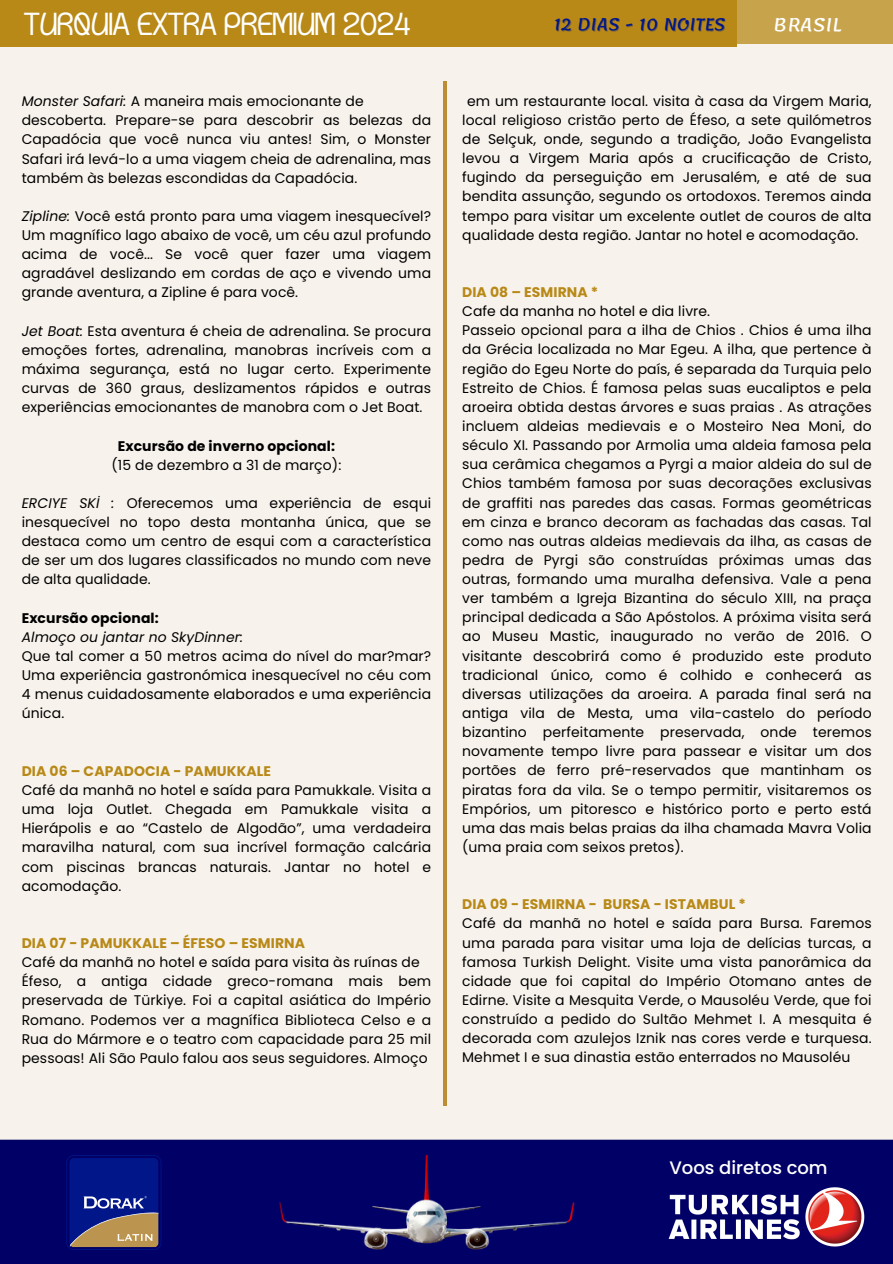
<style>
.page{position:relative;width:893px;height:1264px;background:#fff}
.page>*{position:absolute;margin:0;border:0;box-sizing:border-box;transform-origin:0 0}
.t1{font:24.75px "TAN SUMMERS Regular";letter-spacing:-.05em;color:#fff}
.t2{font:500 18px "Poppins";color:#fff}
.t3{font:17.85px "Lemonada";color:#fff}
.t4{font:16.35px "Lemonada";color:#001689}
.t5{font:13.95px/19.2px "Poppins";letter-spacing:.005em;color:#000;text-align:justify}
.t6{font:700 13.95px "Poppins";letter-spacing:.005em;color:#b88917}
.t7{font:700 13.95px "Poppins";letter-spacing:.005em;color:#000}
.t8{font:italic 13.95px "Poppins";letter-spacing:.005em;color:#000}
.s1{font-style:italic}
.s2{color:#000003}
</style>
<div class="page">
<div style="left:0;top:0;width:892px;height:1263px;background:#f7f2eb"></div>
<hr style="left:443px;top:81px;width:3px;height:1024px;background:#bd8d36">
<div style="left:717px;top:0;width:175px;height:44px;background:#c7a34c"></div>
<div style="left:1px;top:0;width:735px;height:47px;background:#b88917"></div>
<div style="left:0;top:1139px;width:892px;height:124px;background:#006"></div>
<img style="left:639px;top:1168px;width:230px;height:87px">
<img style="left:280px;top:1153px;width:294px;height:98px">
<svg style="left:66px;top:1154px;width:95px;height:95px;background:#383d7e"></svg>
<p class="t1" style="left:24px;top:12px;width:389px">TURQUIA EXTRA PREMIUM 2024</p>
<h1 class="t4" style="left:553px;top:15px;width:174px">12 DIAS - 10 NOITES</h1>
<h2 class="t3" style="left:773px;top:15px;width:70px">BRASIL</h2>
<p class="t5" style="left:22px;top:92px;width:411px;text-align:left"><span class="s1">Monster Safari:</span> A maneira mais emocionante de descoberta. Prepare-se para descobrir as belezas da Capadócia que você nunca viu antes! Sim, o Monster Safari irá levá-lo a uma viagem cheia de adrenalina, mas também às belezas escondidas da Capadócia.</p>
<p class="t5" style="left:22px;top:206px;width:411px"><span class="s1">Zipline:</span> Você está pronto para uma viagem inesquecível?<br>Um magnífico lago abaixo de você, um céu azul profundo acima de você... Se você quer fazer uma viagem agradável deslizando em cordas de aço e vivendo uma grande aventura, a Zipline é para você.</p>
<p class="t5" style="left:22px;top:321px;width:411px"><span class="s1">Jet Boat:</span> Esta aventura é cheia de adrenalina. Se procura emoções fortes, adrenalina, manobras incríveis com a máxima segurança, está no lugar certo. Experimente curvas de 360 graus, deslizamentos rápidos e outras experiências emocionantes de manobra com o Jet Boat.</p>
<p class="t7" style="left:118px;top:436px;width:219px">Excursão de inverno opcional:</p>
<p class="t5" style="left:111px;top:455px;width:231px">(15 de dezembro a 31 de março):</p>
<p class="t5" style="left:22px;top:493px;width:411px"><span class="s1">ERCIYE SKİ :</span> Oferecemos uma experiência de esqui inesquecível no topo desta montanha única, que se destaca como um centro de esqui com a característica de ser um dos lugares classificados no mundo com neve de alta qualidade.</p>
<p class="t7" style="left:22px;top:608px;width:138px">Excursão opcional:</p>
<p class="t8" style="left:22px;top:627px;width:223px">Almoço ou jantar no SkyDinner:</p>
<p class="t5" style="left:22px;top:646px;width:411px">Que tal comer a 50 metros acima do nível do mar?mar?<br>Uma experiência gastronómica inesquecível no céu com 4 menus cuidadosamente elaborados e uma experiência única.</p>
<p class="t6" style="left:22px;top:761px;width:251px">DIA 06 – CAPADOCIA - PAMUKKALE</p>
<p class="t5" style="left:22px;top:780px;width:411px">Café da manhã no hotel e saída para Pamukkale. Visita a uma loja Outlet. Chegada em Pamukkale visita a Hierápolis e ao “Castelo de Algodão”, uma verdadeira maravilha natural, com sua incrível formação calcária com piscinas brancas naturais. Jantar no hotel e acomodação.</p>
<p class="t6" style="left:22px;top:933px;width:285px">DIA 07 - PAMUKKALE – ÉFESO – ESMIRNA</p>
<p class="t5" style="left:22px;top:952px;width:411px;text-align:left">Café da manhã no hotel e saída para visita às ruínas de Éfeso, a antiga cidade greco-romana mais bem preservada de Türkiye. Foi a capital asiática do Império Romano. Podemos ver a magnífica Biblioteca Celso e a Rua do Mármore e o teatro com capacidade para 25 mil pessoas! Ali São Paulo falou aos seus seguidores. Almoço</p>
<p class="t5" style="left:462px;top:91px;width:411px;text-indent:5px"><span class="s2">em um restaurante local. visita à casa da Virgem Maria, local religioso cristão perto de Éfeso, a sete quilómetros de Selçuk, onde, segundo a</span> tradição, João Evangelista levou a Virgem Maria após a crucificação de Cristo, fugindo da perseguição em Jerusalém, e até de sua bendita assunção, segundo os ortodoxos. Teremos ainda tempo para visitar um excelente outlet de couros de alta qualidade desta região. Jantar no hotel e acomodação.</p>
<p class="t6" style="left:462px;top:282px;width:138px">DIA 08 – ESMIRNA *</p>
<p class="t5" style="left:462px;top:302px;width:411px;text-align:left">Cafe da manha no hotel e dia livre.<br>Passeio opcional para a ilha de Chios . Chios é uma ilha da Grécia localizada no Mar Egeu. A ilha, que pertence à região do Egeu Norte do país, é separada da Turquia pelo Estreito de Chios. É famosa pelas suas eucaliptos e pela aroeira obtida destas árvores e suas praias . As atrações incluem aldeias medievais e o Mosteiro Nea Moni, do século XI. Passando por Armolia uma aldeia famosa pela sua cerâmica chegamos a Pyrgi a maior aldeia do sul de Chios também famosa por suas decorações exclusivas de graffiti nas paredes das casas. Formas geométricas em cinza e branco decoram as fachadas das casas. Tal como nas outras aldeias medievais da ilha, as casas de pedra de Pyrgi são construídas próximas umas das outras, formando uma muralha defensiva. Vale a pena ver também a Igreja Bizantina do século XIII, na praça principal dedicada a São Apóstolos. A próxima visita será ao Museu Mastic, inaugurado no verão de 2016. O visitante descobrirá como é produzido este produto tradicional único, como é colhido e conhecerá as diversas utilizações da aroeira. A parada final será na antiga vila de Mesta, uma vila-castelo do período bizantino perfeitamente preservada, onde teremos novamente tempo livre para passear e visitar um dos portões de ferro pré-reservados que mantinham os piratas fora da vila. Se o tempo permitir, visitaremos os Empórios, um pitoresco e histórico porto e perto está uma das mais belas praias da ilha chamada Mavra Volia (uma praia com seixos pretos).</p>
<p class="t6" style="left:462px;top:894px;width:285px">DIA 09 - ESMIRNA - BURSA - ISTAMBUL *</p>
<p class="t5" style="left:462px;top:914px;width:411px">Café da manhã no hotel e saída para Bursa. Faremos uma parada para visitar uma loja de delícias turcas, a famosa Turkish Delight. Visite uma vista panorâmica da cidade que foi capital do Império Otomano antes de Edirne. Visite a Mesquita Verde, o Mausoléu Verde, que foi construído a pedido do Sultão Mehmet I. A mesquita é decorada com azulejos Iznik nas cores verde e turquesa.<br>Mehmet I e sua dinastia estão enterrados no Mausoléu</p>
<h2 class="t2" style="left:664px;top:1153px;width:160px">Voos diretos com</h2>
<p class="t2" style="left:669px;top:1155px;width:160px">Voos diretos com</p>
</div>
